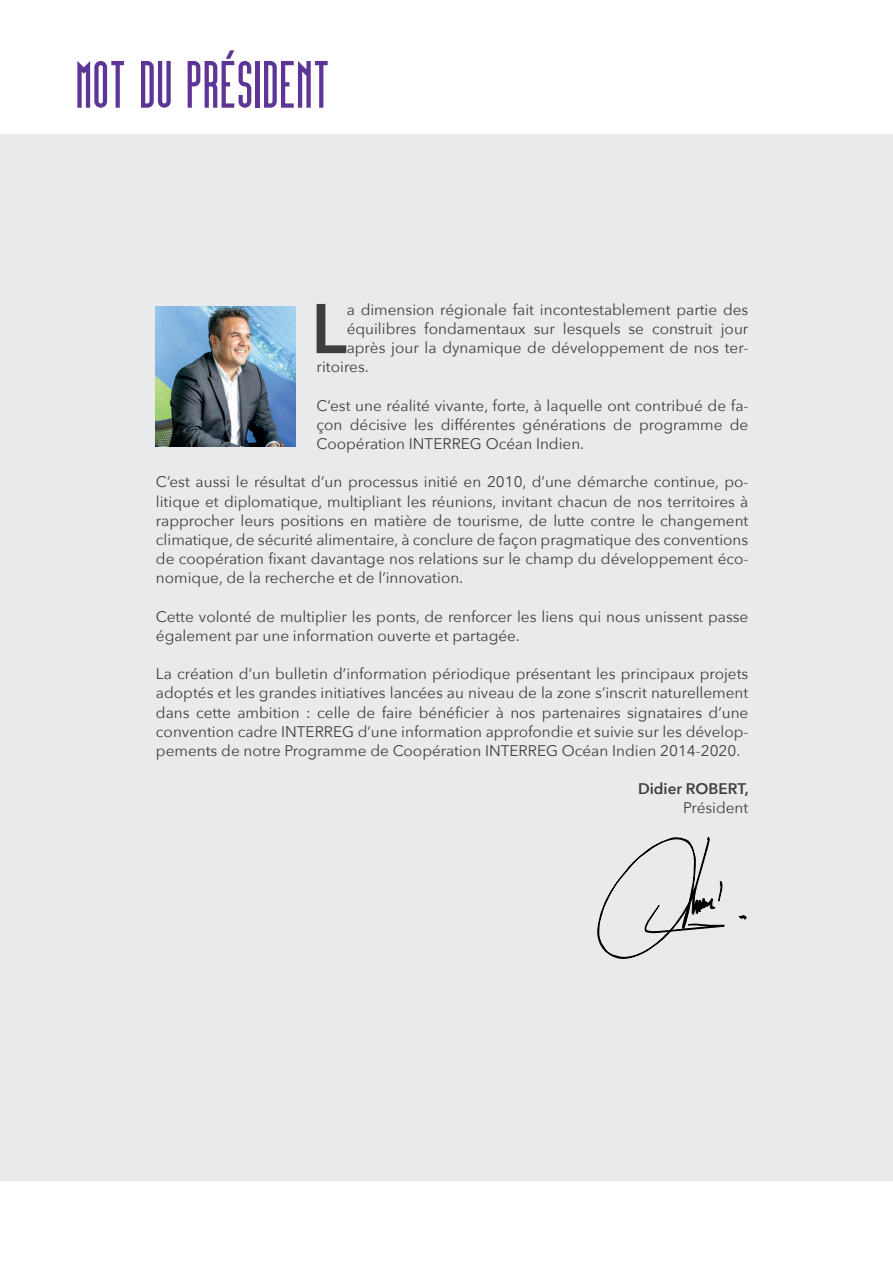
<style>
.page{position:relative;width:893px;height:1263px;background:#fff}
.page>*{position:absolute;margin:0;border:0;box-sizing:border-box;transform-origin:0 0}
.t1{font:87px "High Sans Serif 7";color:#5d3695}
.t2{font:600 69.45px "Avenir Next";color:#3e3e3f}
.t3{font:15.3px/19.2px "Avenir Next";color:#3e3e3f;text-align:justify}
.t4{font:600 15.3px "Avenir Next";color:#3e3e3f}
</style>
<div class="page">
<div style="left:0;top:134px;width:893px;height:1046px;background:#e9eaeb"></div>
<img style="left:156px;top:307px;width:139px;height:139px">
<svg style="left:738px;top:915px;width:9px;height:5px"></svg>
<svg style="left:597px;top:837px;width:128px;height:122px"></svg>
<h1 class="t1" style="left:77px;top:48px;width:256px">MOT DU PRÉSIDENT</h1>
<h2 class="t2" style="left:311px;top:269px;width:37px">L</h2>
<p class="t3" style="left:347px;top:299px;width:403px">a dimension régionale fait incontestablement partie des</p>
<p class="t3" style="left:347px;top:318px;width:403px">équilibres fondamentaux sur lesquels se construit jour</p>
<p class="t3" style="left:347px;top:338px;width:403px">après jour la dynamique de développement de nos ter-</p>
<p class="t3" style="left:317px;top:357px;width:54px">ritoires.</p>
<p class="t3" style="left:317px;top:395px;width:433px">C’est une réalité vivante, forte, à laquelle ont contribué de fa&shy;çon décisive les différentes générations de programme de Coopération INTERREG Océan Indien.</p>
<p class="t3" style="left:156px;top:472px;width:594px">C’est aussi le résultat d’un processus initié en 2010, d’une démarche continue, po&shy;litique et diplomatique, multipliant les réunions, invitant chacun de nos territoires à rapprocher leurs positions en matière de tourisme, de lutte contre le changement climatique, de sécurité alimentaire, à conclure de façon pragmatique des conventions de coopération fixant davantage nos relations sur le champ du développement éco&shy;nomique, de la recherche et de l’innovation.</p>
<p class="t3" style="left:156px;top:606px;width:594px">Cette volonté de multiplier les ponts, de renforcer les liens qui nous unissent passe également par une information ouverte et partagée.</p>
<p class="t3" style="left:156px;top:664px;width:594px">La création d’un bulletin d’information périodique présentant les principaux projets adoptés et les grandes initiatives lancées au niveau de la zone s’inscrit naturellement dans cette ambition : celle de faire bénéficier à nos partenaires signataires d’une convention cadre INTERREG d’une information approfondie et suivie sur les dévelop&shy;pements de notre Programme de Coopération INTERREG Océan Indien 2014-2020.</p>
<p class="t4" style="left:638px;top:776px;width:112px">Didier ROBERT,</p>
<p class="t3" style="left:683px;top:798px;width:67px">Président</p>
</div>
